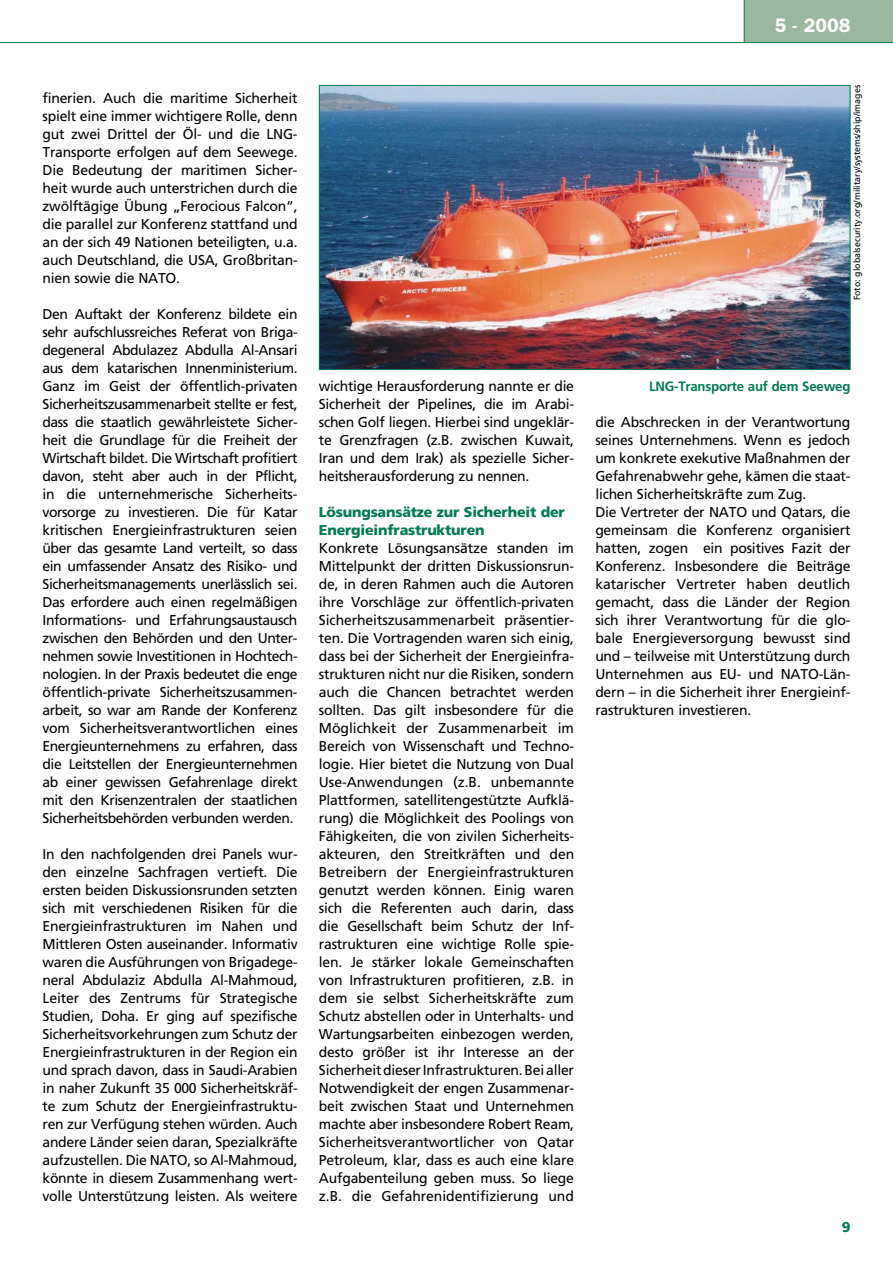
<style>
.page{position:relative;width:893px;height:1263px;background:#fff}
.page>*{position:absolute;margin:0;border:0;box-sizing:border-box;transform-origin:0 0}
.t1{font:600 19.5px "Franklin Gothic";color:#fff}
.t2{font:14.25px/18px "Frutiger";letter-spacing:-.015em;color:#000;text-align:justify}
.t3{font:900 14.25px/18px "Frutiger";letter-spacing:-.015em;color:#007b4f}
.t4{font:700 13.5px "Frutiger";letter-spacing:-.015em;color:#007b4f}
.t5{font:9px "Frutiger";color:#000}
</style>
<div class="page">
<div style="left:744px;top:0;width:149px;height:43px;background:#9ab79f"></div>
<hr style="left:744px;top:0;width:1px;height:43px;background:#007b4f">
<hr style="left:0;top:42px;width:893px;height:1px;background:#007b4f">
<img style="left:321px;top:87px;width:527px;height:281px">
<div style="left:319px;top:85px;width:531px;height:285px;border:1px solid #007b4f"></div>
<p class="t2" style="left:43px;top:89px;width:257px">finerien. Auch die maritime Sicherheit spielt eine immer wichtigere Rolle, denn gut zwei Drittel der Öl- und die LNG-Transporte erfolgen auf dem Seewege.<br>Die Bedeutung der maritimen Sicher&shy;heit wurde auch unterstrichen durch die zwölftägige Übung „Ferocious Falcon“, die parallel zur Konferenz stattfand und an der sich 49 Nationen beteiligten, u.a. auch Deutschland, die USA, Großbritan&shy;nien sowie die NATO.</p>
<p class="t2" style="left:43px;top:305px;width:257px">Den Auftakt der Konferenz bildete ein sehr aufschlussreiches Referat von Briga&shy;degeneral Abdulazez Abdulla Al-Ansari aus dem katarischen Innenministerium.<br>Ganz im Geist der öffentlich-privaten Sicherheitszusammenarbeit stellte er fest, dass die staatlich gewährleistete Sicher&shy;heit die Grundlage für die Freiheit der Wirtschaft bildet. Die Wirtschaft profitiert davon, steht aber auch in der Pflicht, in die unternehmerische Sicherheits&shy;vorsorge zu investieren. Die für Katar kritischen Energieinfrastrukturen seien über das gesamte Land verteilt, so dass ein umfassender Ansatz des Risiko- und Sicherheitsmanagements unerlässlich sei.<br>Das erfordere auch einen regelmäßigen Informations- und Erfahrungsaustausch zwischen den Behörden und den Unter&shy;nehmen sowie Investitionen in Hochtech&shy;nologien. In der Praxis bedeutet die enge öffentlich-private Sicherheitszusammen&shy;arbeit, so war am Rande der Konferenz vom Sicherheitsverantwortlichen eines Energieunternehmens zu erfahren, dass die Leitstellen der Energieunternehmen ab einer gewissen Gefahrenlage direkt mit den Krisenzentralen der staatlichen Sicherheitsbehörden verbunden werden.</p>
<p class="t2" style="left:43px;top:845px;width:257px">In den nachfolgenden drei Panels wur&shy;den einzelne Sachfragen vertieft. Die ersten beiden Diskussionsrunden setzten sich mit verschiedenen Risiken für die Energieinfrastrukturen im Nahen und Mittleren Osten auseinander. Informativ waren die Ausführungen von Brigadege&shy;neral Abdulaziz Abdulla Al-Mahmoud, Leiter des Zentrums für Strategische Studien, Doha. Er ging auf spezifische Sicherheitsvorkehrungen zum Schutz der Energieinfrastrukturen in der Region ein und sprach davon, dass in Saudi-Arabien in naher Zukunft 35 000 Sicherheitskräf&shy;te zum Schutz der Energieinfrastruktu&shy;ren zur Verfügung stehen würden. Auch andere Länder seien daran, Spezialkräfte aufzustellen. Die NATO, so Al-Mahmoud, könnte in diesem Zusammenhang wert&shy;volle Unterstützung leisten. Als weitere</p>
<p class="t2" style="left:319px;top:377px;width:257px">wichtige Herausforderung nannte er die Sicherheit der Pipelines, die im Arabi&shy;schen Golf liegen. Hierbei sind ungeklär&shy;te Grenzfragen (z.B. zwischen Kuwait, Iran und dem Irak) als spezielle Sicher&shy;heitsherausforderung zu nennen.</p>
<p class="t3" style="left:319px;top:503px;width:247px">Lösungsansätze zur Sicherheit der<br>Energieinfrastrukturen</p>
<p class="t2" style="left:319px;top:539px;width:257px">Konkrete Lösungsansätze standen im Mittelpunkt der dritten Diskussionsrun&shy;de, in deren Rahmen auch die Autoren ihre Vorschläge zur öffentlich-privaten Sicherheitszusammenarbeit präsentier&shy;ten. Die Vortragenden waren sich einig, dass bei der Sicherheit der Energieinfra&shy;strukturen nicht nur die Risiken, sondern auch die Chancen betrachtet werden sollten. Das gilt insbesondere für die Möglichkeit der Zusammenarbeit im Bereich von Wissenschaft und Techno&shy;logie. Hier bietet die Nutzung von Dual Use-Anwendungen (z.B. unbemannte Plattformen, satellitengestützte Aufklä&shy;rung) die Möglichkeit des Poolings von Fähigkeiten, die von zivilen Sicherheits&shy;akteuren, den Streitkräften und den Betreibern der Energieinfrastrukturen genutzt werden können. Einig waren sich die Referenten auch darin, dass die Gesellschaft beim Schutz der Inf&shy;rastrukturen eine wichtige Rolle spie&shy;len. Je stärker lokale Gemeinschaften von Infrastrukturen profitieren, z.B. in dem sie selbst Sicherheitskräfte zum Schutz abstellen oder in Unterhalts- und Wartungsarbeiten einbezogen werden, desto größer ist ihr Interesse an der Sicherheit dieser Infrastrukturen. Bei aller Notwendigkeit der engen Zusammenar&shy;beit zwischen Staat und Unternehmen machte aber insbesondere Robert Ream, Sicherheitsverantwortlicher von Qatar Petroleum, klar, dass es auch eine klare Aufgabenteilung geben muss. So liege z.B. die Gefahrenidentifizierung und</p>
<h1 class="t1" style="left:774px;top:14px;width:78px">5 - 2008</h1>
<p class="t5" style="left:852px;top:300px;width:217px;rotate:-90deg">Foto: globalsecurity.org/military/systems/ship/images</p>
<p class="t4" style="left:649px;top:378px;width:203px">LNG-Transporte auf dem Seeweg</p>
<p class="t2" style="left:595px;top:413px;width:257px;text-align:left">die Abschrecken in der Verantwortung seines Unternehmens. Wenn es jedoch um konkrete exekutive Maßnahmen der Gefahrenabwehr gehe, kämen die staat&shy;lichen Sicherheitskräfte zum Zug.<br>Die Vertreter der NATO und Qatars, die gemeinsam die Konferenz organisiert hatten, zogen ein positives Fazit der Konferenz. Insbesondere die Beiträge katarischer Vertreter haben deutlich gemacht, dass die Länder der Region sich ihrer Verantwortung für die glo&shy;bale Energieversorgung bewusst sind und – teilweise mit Unterstützung durch Unternehmen aus EU- und NATO-Län&shy;dern – in die Sicherheit ihrer Energieinf&shy;rastrukturen investieren.</p>
<p class="t3" style="left:842px;top:1218px;width:10px">9</p>
</div>
